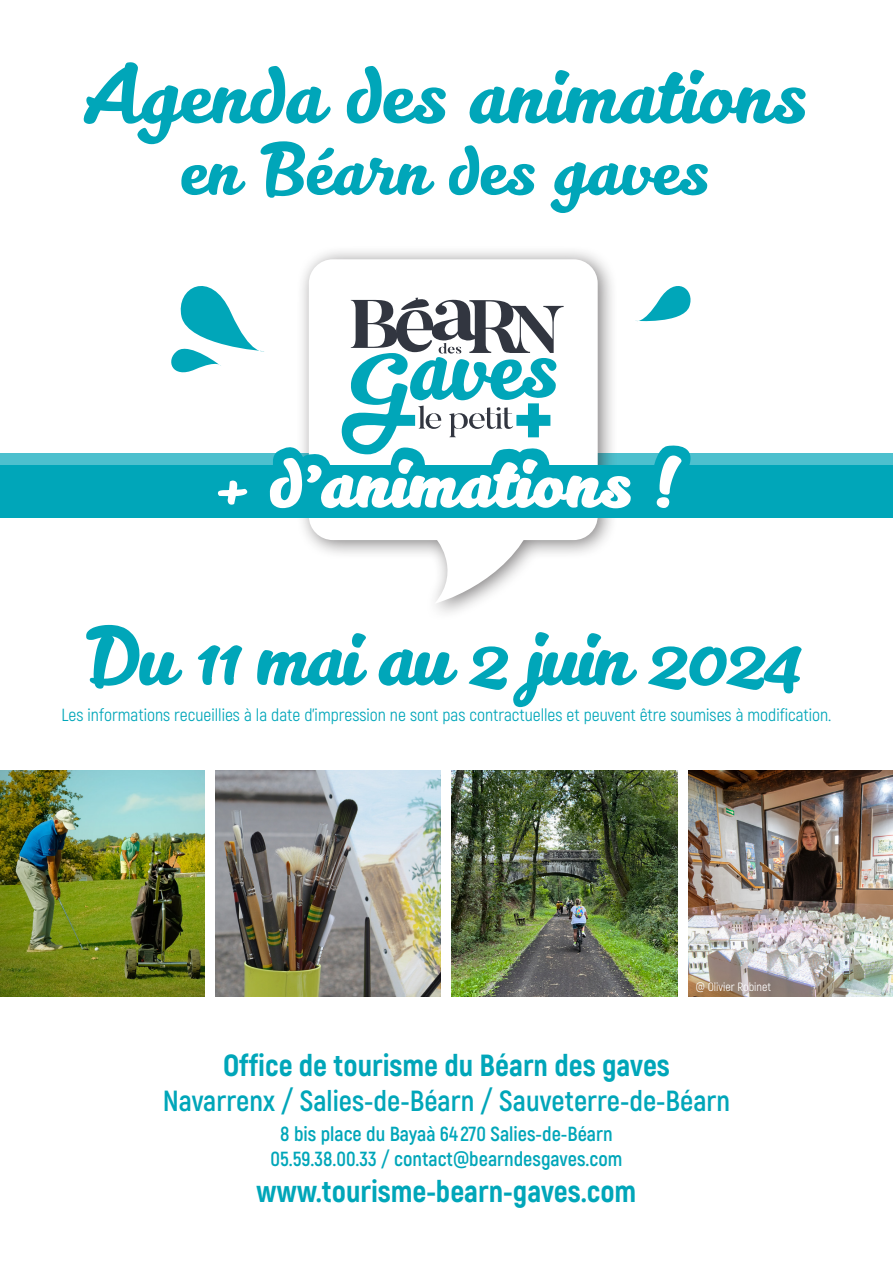
<style>
.page{position:relative;width:893px;height:1263px;background:#fff}
.page>*{position:absolute;margin:0;border:0;box-sizing:border-box;transform-origin:0 0}
.t1{font:81.15px "Kitten";color:#00a6b9}
.t2{font:79.5px "Kitten";letter-spacing:-.03em;color:#00a6b9}
.t3{font:700 70.8px "Kitten";color:#fff}
.t4{font:70.2px "Kitten";color:#00a6b9}
.t5{font:800 30.6px "Akrobat";color:#00a6b9}
.t6{font:700 29.1px "Akrobat";color:#00a6b9}
.t7{font:700 20.4px "Akrobat";color:#00a6b9}
.Lieu___Horaires{font:17.55px "Akrobat";color:#00a6b9}
.Descriptif{font:12px "Akrobat";color:#fff}
</style>
<div class="page">
<div style="left:0;top:453px;width:893px;height:53px;background:#4dc0ce"></div>
<img style="left:0;top:771px;width:204px;height:225px">
<img style="left:215px;top:771px;width:226px;height:225px">
<img style="left:689px;top:771px;width:204px;height:225px">
<img style="left:452px;top:771px;width:226px;height:225px">
<div style="left:296px;top:246px;width:322px;height:376px;background:#231f20;opacity:.57"></div>
<div style="left:309px;top:259px;width:289px;height:281px;background:#fff;border-radius:24px"></div>
<div style="left:0;top:465px;width:893px;height:53px;background:#00a6b9"></div>
<svg style="left:273px;top:294px;width:291px;height:310px"></svg>
<svg style="left:654px;top:445px;width:37px;height:20px"></svg>
<svg style="left:171px;top:286px;width:93px;height:87px"></svg>
<svg style="left:635px;top:286px;width:56px;height:36px"></svg>
<p class="t1" style="left:84px;top:47px;width:727px">Agenda des animations</p>
<p class="t4" style="left:182px;top:129px;width:530px">en Béarn des gaves</p>
<p class="t3" style="left:215px;top:441px;width:465px">+ d’animations !</p>
<p class="t2" style="left:89px;top:611px;width:715px">Du 11 mai au 2 juin 2024</p>
<p class="Lieu___Horaires" style="left:62px;top:705px;width:771px">Les informations recueillies à la date d’impression ne sont pas contractuelles et peuvent être soumises à modification.</p>
<p class="Descriptif" style="left:696px;top:980px;width:77px">@ Olivier Robinet</p>
<p class="t5" style="left:223px;top:1046px;width:448px">Office de tourisme du Béarn des gaves</p>
<p class="t6" style="left:163px;top:1082px;width:569px">Navarrenx / Salies-de-Béarn / Sauveterre-de-Béarn</p>
<p class="t7" style="left:280px;top:1121px;width:334px">8 bis place du Bayaà 64 270 Salies-de-Béarn</p>
<p class="t7" style="left:270px;top:1146px;width:353px">05.59.38.00.33 / contact@bearndesgaves.com</p>
<p class="t5" style="left:257px;top:1172px;width:381px">www.tourisme-bearn-gaves.com</p>
</div>
